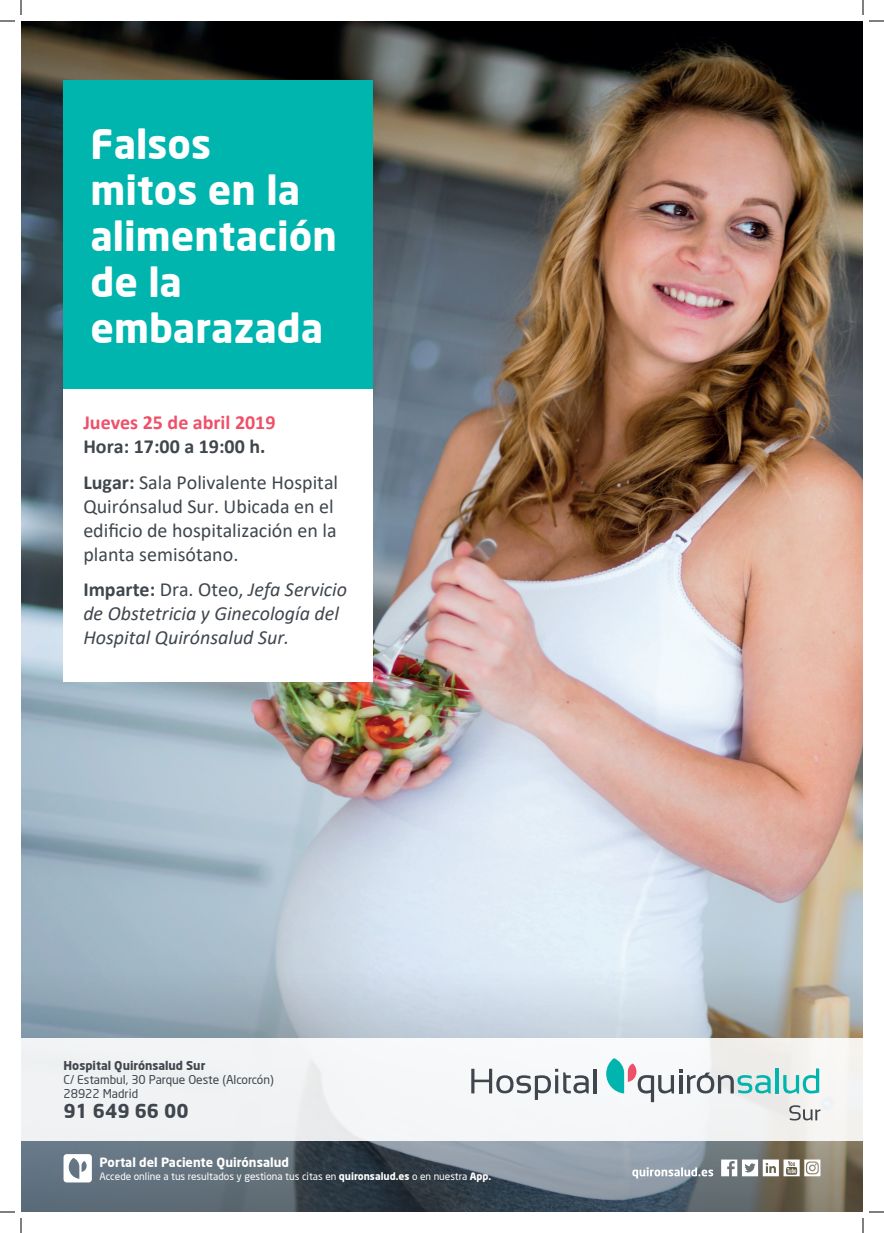
<style>
.page{position:relative;width:884px;height:1233px;background:#fff}
.page>*{position:absolute;margin:0;border:0;box-sizing:border-box;transform-origin:0 0}
.t1{font:700 40px/46px "Neo Sans";color:#fff}
.t2{font:20px/24px "Calibri";color:#3f464d}
.t3{font:italic 20px/24px "Calibri";color:#3f464d}
.t4{font:700 20px "Calibri";color:#ef5069}
.t5{font:700 20px "Calibri";color:#3f464d}
.t6{font:700 19px "Neo Sans";color:#3f464d}
.t7{font:700 12.6px "Neo Sans";color:#fff}
.t8{font:12px/14px "Neo Sans";color:#3f464d}
.t9{font:700 12px "Neo Sans";color:#3f464d}
.t10{font:10.1px "Neo Sans";color:#fff}
.s1{font-weight:700}
.s2{font-weight:700;font-style:normal}
.s3{font-style:normal}
</style>
<div class="page">
<img style="left:21px;top:21px;width:842px;height:950px">
<svg style="left:21px;top:971px;width:842px;height:241px;background:#8b969e"></svg>
<div style="left:64px;top:81px;width:308px;height:309px;background:#00b5ae"></div>
<div style="left:64px;top:390px;width:308px;height:291px;background:#fff"></div>
<div style="left:21px;top:1037px;width:842px;height:103px;background:#f2f4f5"></div>
<hr style="left:775px;top:1068px;width:3px;height:25px;background:#00b5ae">
<svg style="left:783px;top:1068px;width:36px;height:25px"></svg>
<svg style="left:606px;top:1058px;width:165px;height:44px"></svg>
<svg style="left:789px;top:1105px;width:31px;height:15px"></svg>
<svg style="left:471px;top:1068px;width:118px;height:32px"></svg>
<hr style="left:593px;top:1068px;width:4px;height:25px;background:#3f464d">
<svg style="left:64px;top:1154px;width:28px;height:28px"></svg>
<svg style="left:632px;top:1167px;width:81px;height:11px"></svg>
<svg style="left:721px;top:1159px;width:99px;height:17px"></svg>
<svg style="left:0;top:1211px;width:15px;height:1px"></svg>
<svg style="left:869px;top:1211px;width:15px;height:1px"></svg>
<svg style="left:0;top:0;width:22px;height:22px"></svg>
<svg style="left:20px;top:1218px;width:2px;height:15px"></svg>
<svg style="left:862px;top:0;width:22px;height:22px"></svg>
<svg style="left:862px;top:1218px;width:2px;height:15px"></svg>
<p class="t1" style="left:90px;top:120px;width:248px">Falsos<br>mitos en la alimentación de la embarazada</p>
<p class="t4" style="left:83px;top:408px;width:194px">Jueves 25 de abril 2019</p>
<p class="t5" style="left:83px;top:432px;width:184px">Hora: 17:00 a 19:00 h.</p>
<p class="t2" style="left:83px;top:469px;width:256px"><span class="s1">Lugar:</span> Sala Polivalente Hospital<br>Quirónsalud Sur. Ubicada en el edificio de hospitalización en la planta semisótano.</p>
<p class="t3" style="left:83px;top:576px;width:265px"><span class="s2">Imparte:</span> <span class="s3">Dra. Oteo,</span> Jefa Servicio de Obstetricia y Ginecología del<br>Hospital Quirónsalud Sur.</p>
<p class="t9" style="left:64px;top:1057px;width:143px">Hospital Quirónsalud Sur</p>
<p class="t8" style="left:64px;top:1072px;width:212px">C/ Estambul, 30 Parque Oeste (Alcorcón)<br>28922 Madrid</p>
<p class="t6" style="left:64px;top:1098px;width:127px">91 649 66 00</p>
<p class="t7" style="left:99px;top:1153px;width:191px">Portal del Paciente Quirónsalud</p>
<p class="t10" style="left:99px;top:1170px;width:393px">Accede online a tus resultados y gestiona tus citas en <span class="s1">quironsalud.es</span> o en nuestra <span class="s1">App.</span></p>
</div>
